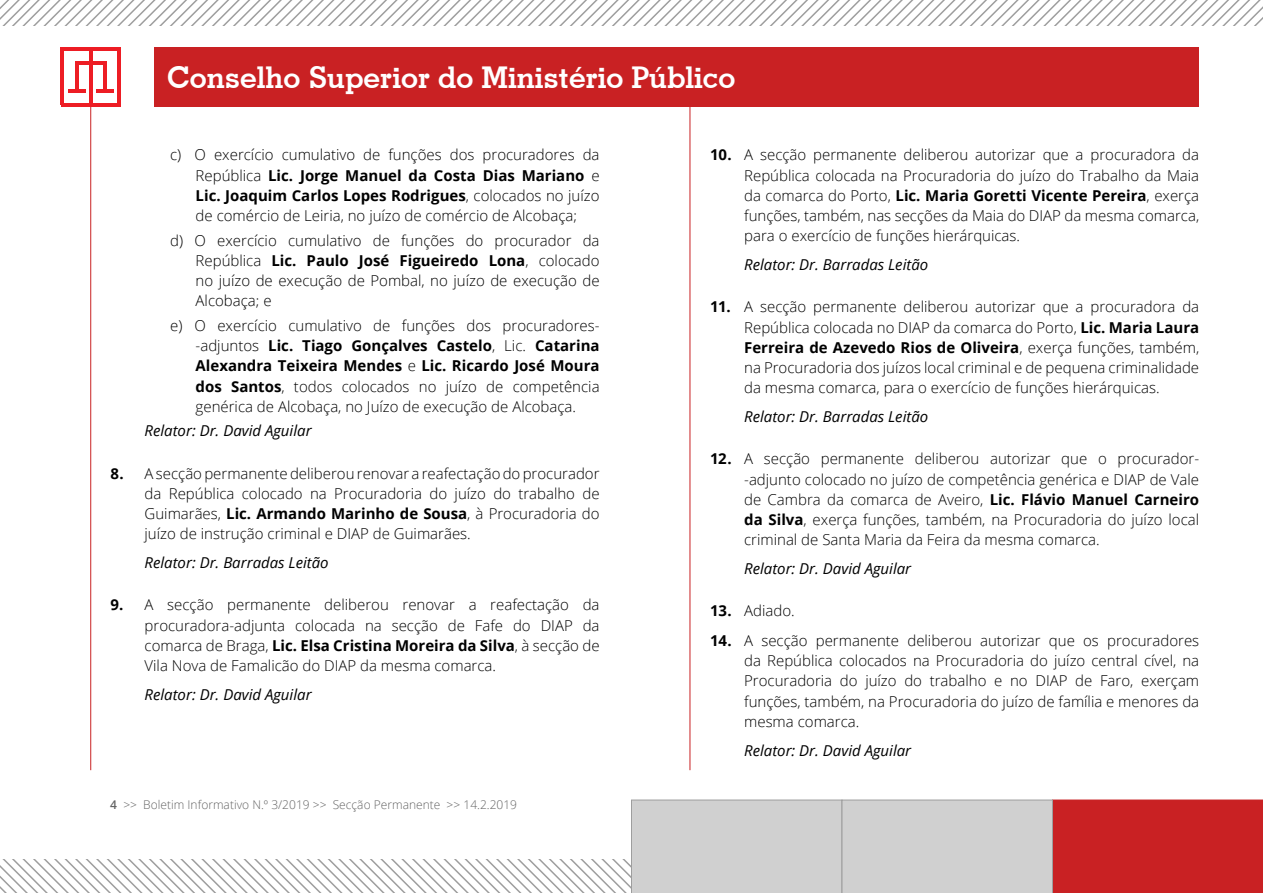
<style>
.page{position:relative;width:1263px;height:893px;background:#fff}
.page>*{position:absolute;margin:0;border:0;box-sizing:border-box;transform-origin:0 0}
.t1{font:700 30px "Geometric Slab 703 BT";color:#fff}
.texto_miolo_light{font:300 15px/20.2px "Open Sans";color:#000;text-align:justify}
.alínea_1{font:300 15px/20.2px "Open Sans";color:#000;text-align:justify}
.relator_fim{font:italic 15px "Open Sans";color:#000}
.t2{font:300 12px "Open Sans";color:#646464}
.s1{font-weight:700}
.s2{font-weight:600}
</style>
<div class="page">
<svg style="left:0;top:800px;width:1263px;height:93px"></svg>
<div style="left:154px;top:47px;width:1045px;height:60px;background:#c92123"></div>
<hr style="left:90px;top:104px;width:1px;height:666px;background:#c92123">
<hr style="left:75px;top:61px;width:3px;height:31px;background:#ed1d24">
<hr style="left:61px;top:47px;width:3px;height:58px;background:#ed1d24">
<hr style="left:117px;top:49px;width:3px;height:56px;background:#ed1d24">
<hr style="left:61px;top:103px;width:59px;height:4px;background:#ed1d24">
<hr style="left:61px;top:47px;width:59px;height:4px;background:#ed1d24">
<hr style="left:89px;top:48px;width:3px;height:56px;background:#ed1d24">
<hr style="left:68px;top:89px;width:17px;height:4px;background:#ed1d24">
<hr style="left:103px;top:61px;width:3px;height:31px;background:#ed1d24">
<hr style="left:75px;top:61px;width:31px;height:4px;background:#ed1d24">
<hr style="left:96px;top:89px;width:18px;height:4px;background:#ed1d24">
<hr style="left:690px;top:104px;width:1px;height:666px;background:#c92123">
<svg style="left:0;top:0;width:1263px;height:26px"></svg>
<h1 class="t1" style="left:167px;top:60px;width:570px">Conselho Superior do Ministério Público</h1>
<p class="alínea_1" style="left:196px;top:144px;width:405px;text-indent:-26px">c) O exercício cumulativo de funções dos procuradores da República <span class="s1">Lic. Jorge Manuel da Costa Dias Mariano</span> e <span class="s1">Lic. Joaquim Carlos Lopes Rodrigues</span>, colocados no juízo de comércio de Leiria, no juízo de comércio de Alcobaça;</p>
<p class="alínea_1" style="left:196px;top:230px;width:405px;text-indent:-26px">d) O exercício cumulativo de funções do procurador da República <span class="s1">Lic. Paulo José Figueiredo Lona</span>, colocado no juízo de execução de Pombal, no juízo de execução de Alcobaça; e</p>
<p class="alínea_1" style="left:196px;top:315px;width:405px;text-indent:-26px">e) O exercício cumulativo de funções dos procuradores-‑adjuntos <span class="s1">Lic. Tiago Gonçalves Castelo</span>, Lic. <span class="s1">Catarina Alexandra Teixeira Mendes</span> e <span class="s1">Lic. Ricardo José Moura dos Santos</span>, todos colocados no juízo de competência genérica de Alcobaça, no Juízo de execução de Alcobaça.</p>
<p class="relator_fim" style="left:145px;top:421px;width:169px">Relator: Dr. David Aguilar</p>
<p class="texto_miolo_light" style="left:145px;top:463px;width:456px;text-indent:-34px"><span class="s1">8.</span> A secção permanente deliberou renovar a reafectação do procurador da República colocado na Procuradoria do juízo do trabalho de Guimarães, <span class="s1">Lic. Armando Marinho de Sousa</span>, à Procuradoria do juízo de instrução criminal e DIAP de Guimarães.</p>
<p class="relator_fim" style="left:145px;top:552px;width:186px">Relator: Dr. Barradas Leitão</p>
<p class="texto_miolo_light" style="left:145px;top:594px;width:456px;text-indent:-34px"><span class="s1">9.</span> A secção permanente deliberou renovar a reafectação da procuradora‑adjunta colocada na secção de Fafe do DIAP da comarca de Braga, <span class="s1">Lic. Elsa Cristina Moreira da Silva</span>, à secção de Vila Nova de Famalicão do DIAP da mesma comarca.</p>
<p class="relator_fim" style="left:145px;top:684px;width:169px">Relator: Dr. David Aguilar</p>
<p class="t2" style="left:110px;top:796px;width:408px"><span class="s2">4</span> &gt;&gt; Boletim Informativo N.º 3/2019 &gt;&gt; Secção Permanente &gt;&gt; 14.2.2019</p>
<p class="texto_miolo_light" style="left:744px;top:144px;width:456px;text-indent:-34px"><span class="s1">10.</span> A secção permanente deliberou autorizar que a procuradora da República colocada na Procuradoria do juízo do Trabalho da Maia da comarca do Porto, <span class="s1">Lic. Maria Goretti Vicente Pereira</span>, exerça funções, também, nas secções da Maia do DIAP da mesma comarca, para o exercício de funções hierárquicas.</p>
<p class="relator_fim" style="left:744px;top:254px;width:186px">Relator: Dr. Barradas Leitão</p>
<p class="texto_miolo_light" style="left:744px;top:296px;width:456px;text-indent:-34px"><span class="s1">11.</span> A secção permanente deliberou autorizar que a procuradora da República colocada no DIAP da comarca do Porto, <span class="s1">Lic. Maria Laura Ferreira de Azevedo Rios de Oliveira</span>, exerça funções, também, na Procuradoria dos juízos local criminal e de pequena criminalidade da mesma comarca, para o exercício de funções hierárquicas.</p>
<p class="relator_fim" style="left:744px;top:406px;width:186px">Relator: Dr. Barradas Leitão</p>
<p class="texto_miolo_light" style="left:744px;top:448px;width:456px;text-indent:-34px"><span class="s1">12.</span> A secção permanente deliberou autorizar que o procurador-‑adjunto colocado no juízo de competência genérica e DIAP de Vale de Cambra da comarca de Aveiro, <span class="s1">Lic. Flávio Manuel Carneiro da Silva</span>, exerça funções, também, na Procuradoria do juízo local criminal de Santa Maria da Feira da mesma comarca.</p>
<p class="relator_fim" style="left:744px;top:558px;width:169px">Relator: Dr. David Aguilar</p>
<p class="texto_miolo_light" style="left:710px;top:600px;width:86px"><span class="s1">13.</span> Adiado.</p>
<p class="texto_miolo_light" style="left:744px;top:630px;width:456px;text-indent:-34px"><span class="s1">14.</span> A secção permanente deliberou autorizar que os procuradores da República colocados na Procuradoria do juízo central cível, na Procuradoria do juízo do trabalho e no DIAP de Faro, exerçam funções, também, na Procuradoria do juízo de família e menores da mesma comarca.</p>
<p class="relator_fim" style="left:744px;top:740px;width:169px">Relator: Dr. David Aguilar</p>
</div>
